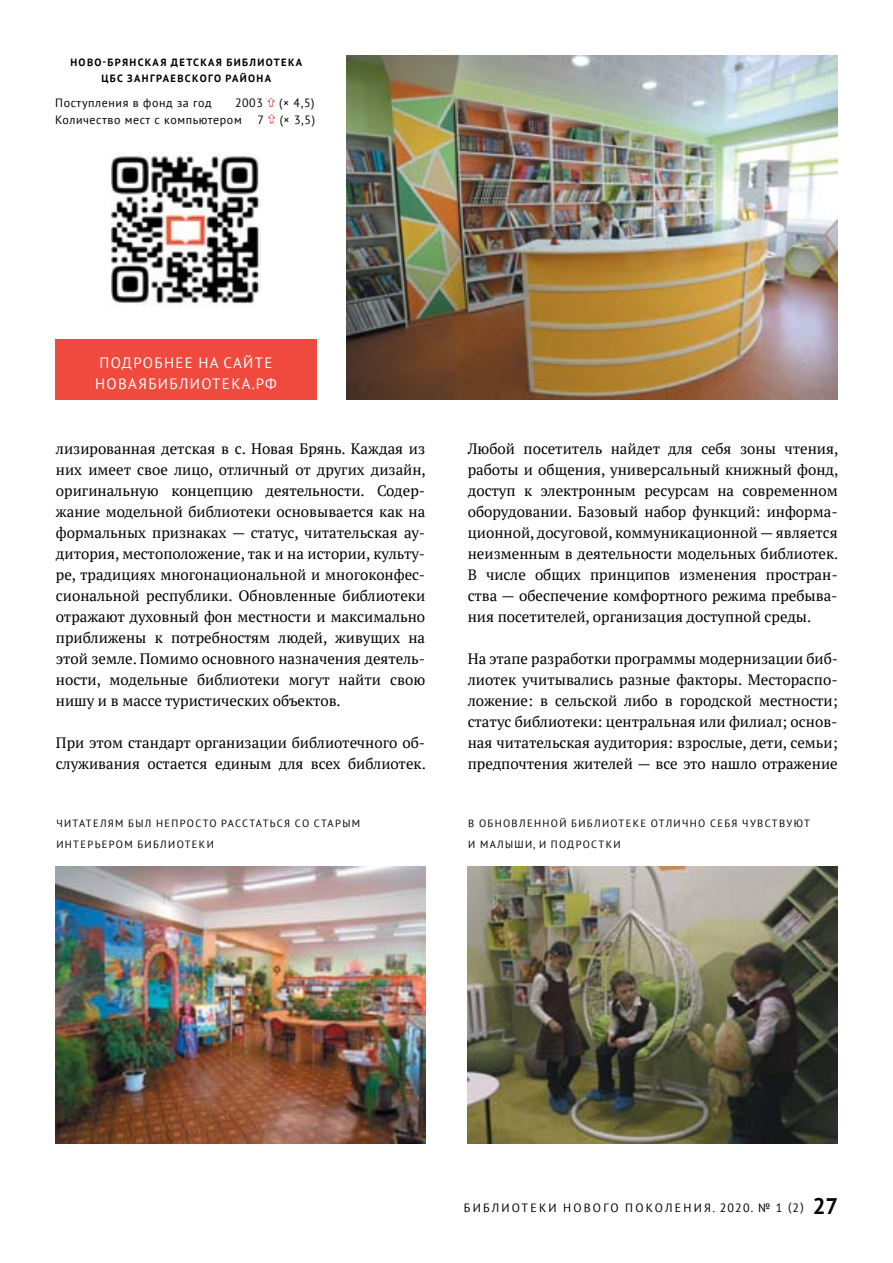
<style>
.page{position:relative;width:893px;height:1263px;background:#fff}
.page>*{position:absolute;margin:0;border:0;box-sizing:border-box;transform-origin:0 0}
.t1{font:15px/21px "PT Serif";color:#000;text-align:justify}
.t2{font:15px/21px "PT Sans";letter-spacing:.09em;color:#fff}
.t3{font:12px "PT Sans";letter-spacing:.05em;color:#000}
.t4{font:12px "PT Sans";letter-spacing:.18em;color:#000}
.t5{font:12px "PT Sans Regular 2";color:#000}
.t6{font:10.5px/21px "PT Sans";letter-spacing:.13em;color:#000}
.t7{font:10.5px/16.5px "PT Sans Bold 2";letter-spacing:.13em;color:#000;text-align:center}
.s1{font-family:"PT Sans";font-weight:700}
.s2{font-family:"PT Sans Regular 2"}
.s3{font-family:"PT Serif Regular 2"}
.s4{font-weight:700;font-size:22.5px}
</style>
<div class="page">
<svg style="left:267px;top:98px;width:8px;height:9px"></svg>
<svg style="left:268px;top:114px;width:7px;height:9px"></svg>
<div style="left:55px;top:340px;width:262px;height:60px;background:#f0493e"></div>
<img style="left:112px;top:152px;width:148px;height:153px">
<img style="left:347px;top:55px;width:491px;height:345px">
<img style="left:56px;top:867px;width:369px;height:277px">
<img style="left:468px;top:867px;width:370px;height:276px">
<p class="t7" style="left:70px;top:54px;width:233px">НОВО<span class="s1">-</span>БРЯНСКАЯ ДЕТСКАЯ БИБЛИОТЕКА<br>ЦБС ЗАНГРАЕВСКОГО РАЙОНА</p>
<p class="t3" style="left:55px;top:95px;width:158px">Поступления в фонд за год</p>
<p class="t5" style="left:235px;top:95px;width:29px">2003</p>
<p class="t5" style="left:279px;top:95px;width:37px">(× 4,5)</p>
<p class="t3" style="left:55px;top:112px;width:188px">Количество мест с компьютером</p>
<p class="t5" style="left:258px;top:112px;width:8px">7</p>
<p class="t5" style="left:280px;top:112px;width:37px">(× 3,5)</p>
<p class="t2" style="left:95px;top:352px;width:183px">ПОДРОБНЕЕ НА САЙТЕ<br>НОВАЯБИБЛИОТЕКА<span class="s2">.</span>РФ</p>
<p class="t1" style="left:56px;top:438px;width:371px">лизированная детская в с<span class="s3">.</span> Новая Брянь<span class="s3">.</span> Каждая из них имеет свое лицо<span class="s3">,</span> отличный от других дизайн<span class="s3">, </span>оригинальную концепцию деятельности<span class="s3">.</span> Содер&shy;жание модельной библиотеки основывается как на формальных признаках <span class="s3">—</span> статус<span class="s3">,</span> читательская ау&shy;дитория<span class="s3">,</span> местоположение<span class="s3">,</span> так и на истории<span class="s3">,</span> культу&shy;ре<span class="s3">,</span> традициях многонациональной и многоконфес&shy;сиональной республики<span class="s3">.</span> Обновленные библиотеки отражают духовный фон местности и максимально приближены к потребностям людей<span class="s3">,</span> живущих на этой земле<span class="s3">.</span> Помимо основного назначения деятель&shy;ности<span class="s3">,</span> модельные библиотеки могут найти свою нишу и в массе туристических объектов<span class="s3">.</span></p>
<p class="t1" style="left:56px;top:732px;width:371px">При этом стандарт организации библиотечного об&shy;служивания остается единым для всех библиотек<span class="s3">.</span></p>
<p class="t1" style="left:468px;top:438px;width:372px">Любой посетитель найдет для себя зоны чтения<span class="s3">, </span>работы и общения<span class="s3">,</span> универсальный книжный фонд<span class="s3">, </span>доступ к электронным ресурсам на современном оборудовании<span class="s3">.</span> Базовый набор функций<span class="s3">:</span> информа&shy;ционной<span class="s3">,</span> досуговой<span class="s3">,</span> коммуникационной <span class="s3">—</span> является неизменным в деятельности модельных библиотек<span class="s3">.<br></span>В числе общих принципов изменения простран&shy;ства <span class="s3">—</span> обеспечение комфортного режима пребыва&shy;ния посетителей<span class="s3">,</span> организация доступной среды<span class="s3">.</span></p>
<p class="t1" style="left:468px;top:648px;width:372px">На этапе разработки программы модернизации биб&shy;лиотек учитывались разные факторы<span class="s3">.</span> Местораспо&shy;ложение<span class="s3">:</span> в сельской либо в городской местности<span class="s3">; </span>статус библиотеки<span class="s3">:</span> центральная или филиал<span class="s3">;</span> основ&shy;ная читательская аудитория<span class="s3">:</span> взрослые<span class="s3">,</span> дети<span class="s3">,</span> семьи<span class="s3">; </span>предпочтения жителей <span class="s3">—</span> все это нашло отражение</p>
<p class="t6" style="left:56px;top:812px;width:305px">ЧИТАТЕЛЯМ БЫЛ НЕПРОСТО РАССТАТЬСЯ СО СТАРЫМ<br>ИНТЕРЬЕРОМ БИБЛИОТЕКИ</p>
<p class="t6" style="left:468px;top:812px;width:343px">В ОБНОВЛЕННОЙ БИБЛИОТЕКЕ ОТЛИЧНО СЕБЯ ЧУВСТВУЮТ<br>И МАЛЫШИ<span class="s2">,</span> И ПОДРОСТКИ</p>
<p class="t4" style="left:464px;top:1200px;width:376px">БИБЛИОТЕКИ НОВОГО ПОКОЛЕНИЯ<span class="s2">. 2020.</span> № <span class="s2">1 (2)</span> <span class="s4">27</span></p>
</div>
